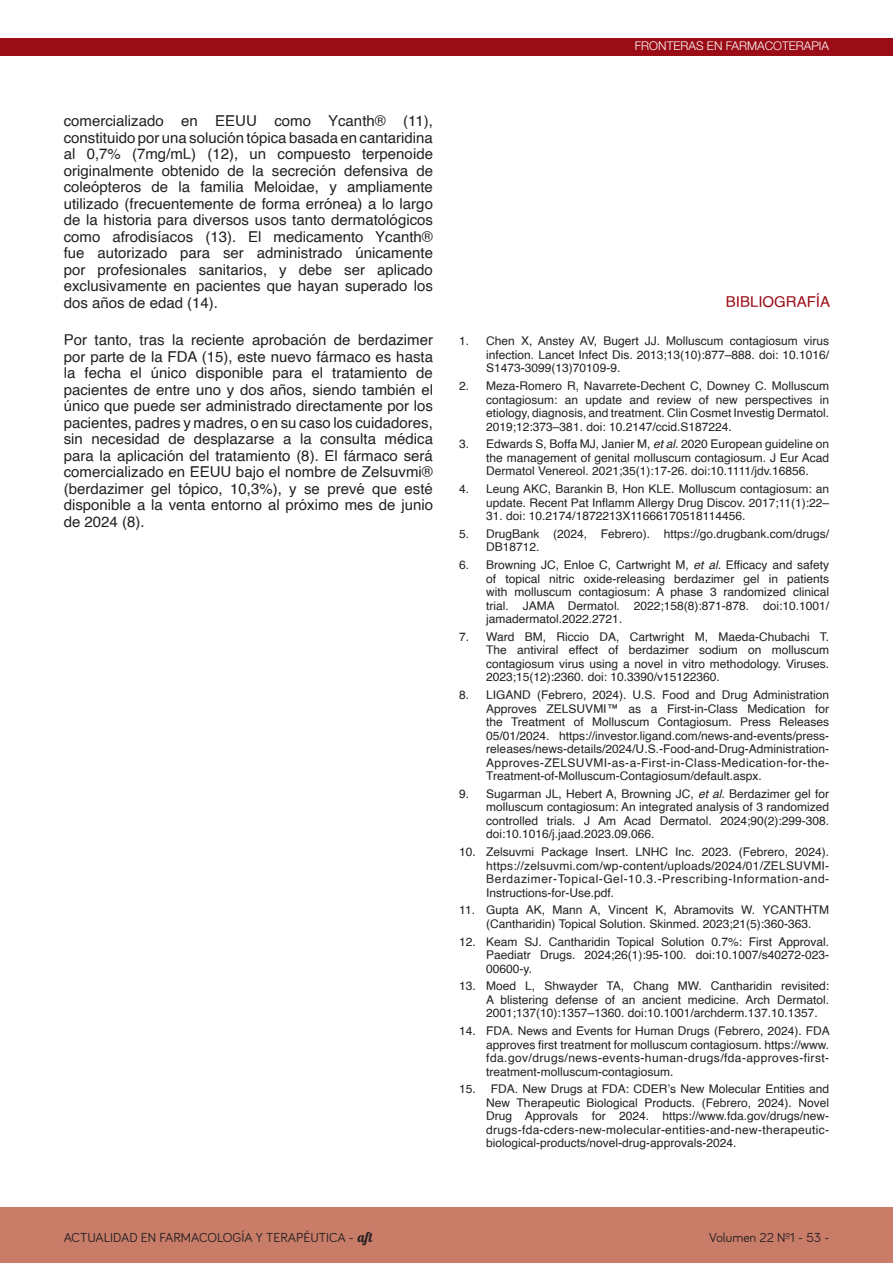
<style>
.page{position:relative;width:893px;height:1263px;background:#fff}
.page>*{position:absolute;margin:0;border:0;box-sizing:border-box;transform-origin:0 0}
.ESTANDAR_2{font:15px/16.5px "Helvetica";color:#231f20;text-align:justify}
.REFERENCIAS_BIBLIOGR{font:15px "Helvetica";color:#9a0c16}
.NUMERACIÓN{font:13.5px "Bariol";color:#231f20}
.t1{font:12px/13.5px "Helvetica";color:#231f20;text-align:justify}
.t2{font:300 12px "Helvetica Neue";color:#fff}
.s1{font-style:italic}
.s2{font-family:"Lobster 1.4"}
</style>
<div class="page">
<div style="left:0;top:1208px;width:893px;height:55px;background:#c97d69"></div>
<div style="left:0;top:38px;width:893px;height:17px;background:#9a0c16"></div>
<p class="ESTANDAR_2" style="left:64px;top:113px;width:371px">comercializado en EEUU como Ycanth® (11), constituido por una solución tópica basada en cantaridina al 0,7% (7mg/mL) (12), un compuesto terpenoide originalmente obtenido de la secreción defensiva de coleópteros de la familia Meloidae, y ampliamente utilizado (frecuentemente de forma errónea) a lo largo de la historia para diversos usos tanto dermatológicos como afrodisíacos (13). El medicamento Ycanth® fue autorizado para ser administrado únicamente por profesionales sanitarios, y debe ser aplicado exclusivamente en pacientes que hayan superado los dos años de edad (14).</p>
<p class="ESTANDAR_2" style="left:64px;top:332px;width:371px">Por tanto, tras la reciente aprobación de berdazimer por parte de la FDA (15), este nuevo fármaco es hasta la fecha el único disponible para el tratamiento de pacientes de entre uno y dos años, siendo también el único que puede ser administrado directamente por los pacientes, padres y madres, o en su caso los cuidadores, sin necesidad de desplazarse a la consulta médica para la aplicación del tratamiento (8). El fármaco será comercializado en EEUU bajo el nombre de Zelsuvmi® (berdazimer gel tópico, 10,3%), y se prevé que esté disponible a la venta entorno al próximo mes de junio de 2024 (8).</p>
<p class="t2" style="left:635px;top:38px;width:196px">FRONTERAS EN FARMACOTERAPIA</p>
<p class="REFERENCIAS_BIBLIOGR" style="left:726px;top:290px;width:106px">BIBLIOGRAFÍA</p>
<p class="t1" style="left:486px;top:335px;width:344px;text-indent:-27px">1. Chen X, Anstey AV, Bugert JJ. Molluscum contagiosum virus infection. Lancet Infect Dis. 2013;13(10):877–888. doi: 10.1016/ S1473-3099(13)70109-9.</p>
<p class="t1" style="left:486px;top:379px;width:344px;text-indent:-27px">2. Meza-Romero R, Navarrete-Dechent C, Downey C. Molluscum contagiosum: an update and review of new perspectives in etiology, diagnosis, and treatment. Clin Cosmet Investig Dermatol.<br>2019;12:373–381. doi: 10.2147/ccid.S187224.</p>
<p class="t1" style="left:486px;top:438px;width:344px;text-indent:-27px">3. Edwards S, Boffa MJ, Janier M, <span class="s1">et al.</span> 2020 European guideline on the management of genital molluscum contagiosum. J Eur Acad Dermatol Venereol. 2021;35(1):17-26. doi:10.1111/jdv.16856.</p>
<p class="t1" style="left:459px;top:482px;width:371px;text-align:right">4. Leung AKC, Barankin B, Hon KLE. Molluscum contagiosum: an update. Recent Pat Inflamm Allergy Drug Discov. 2017;11(1):22–</p>
<p class="t1" style="left:486px;top:509px;width:261px">31. doi: 10.2174/1872213X11666170518114456.</p>
<p class="t1" style="left:486px;top:527px;width:344px;text-indent:-27px">5. DrugBank (2024, Febrero). https://go.drugbank.com/drugs/<br>DB18712.</p>
<p class="t1" style="left:486px;top:558px;width:344px;text-indent:-27px">6. Browning JC, Enloe C, Cartwright M, <span class="s1">et al.</span> Efficacy and safety of topical nitric oxide-releasing berdazimer gel in patients with molluscum contagiosum: A phase 3 randomized clinical trial. JAMA Dermatol. 2022;158(8):871-878. doi:10.1001/ jamadermatol.2022.2721.</p>
<p class="t1" style="left:486px;top:630px;width:344px;text-indent:-27px">7. Ward BM, Riccio DA, Cartwright M, Maeda-Chubachi T.<br>The antiviral effect of berdazimer sodium on molluscum contagiosum virus using a novel in vitro methodology. Viruses.<br>2023;15(12):2360. doi: 10.3390/v15122360.</p>
<p class="t1" style="left:486px;top:688px;width:344px;text-indent:-27px">8. LIGAND (Febrero, 2024). U.S. Food and Drug Administration Approves ZELSUVMI™ as a First-in-Class Medication for the Treatment of Molluscum Contagiosum. Press Releases 05/01/2024. https://investor.ligand.com/news-and-events/press&shy;releases/news-details/2024/U.S.-Food-and-Drug-Administration-Approves-ZELSUVMI-as-a-First-in-Class-Medication-for-the-Treatment-of-Molluscum-Contagiosum/default.aspx.</p>
<p class="t1" style="left:486px;top:787px;width:344px;text-indent:-27px">9. Sugarman JL, Hebert A, Browning JC, <span class="s1">et al.</span> Berdazimer gel for molluscum contagiosum: An integrated analysis of 3 randomized controlled trials. J Am Acad Dermatol. 2024;90(2):299-308. doi:10.1016/j.jaad.2023.09.066.</p>
<p class="t1" style="left:486px;top:845px;width:344px;text-indent:-27px">10. Zelsuvmi Package Insert. LNHC Inc. 2023. (Febrero, 2024). https://zelsuvmi.com/wp-content/uploads/2024/01/ZELSUVMI-Berdazimer-Topical-Gel-10.3.-Prescribing-Information-and-Instructions-for-Use.pdf.</p>
<p class="t1" style="left:486px;top:904px;width:344px;text-indent:-27px">11. Gupta AK, Mann A, Vincent K, Abramovits W. YCANTHTM (Cantharidin) Topical Solution. Skinmed. 2023;21(5):360-363.</p>
<p class="t1" style="left:486px;top:935px;width:344px;text-indent:-27px">12. Keam SJ. Cantharidin Topical Solution 0.7%: First Approval.<br>Paediatr Drugs. 2024;26(1):95-100. doi:10.1007/s40272-023- 00600-y.</p>
<p class="t1" style="left:486px;top:980px;width:344px;text-indent:-27px">13. Moed L, Shwayder TA, Chang MW. Cantharidin revisited:<br>A blistering defense of an ancient medicine. Arch Dermatol.<br>2001;137(10):1357–1360. doi:10.1001/archderm.137.10.1357.</p>
<p class="t1" style="left:486px;top:1024px;width:345px;text-indent:-27px">14. FDA. News and Events for Human Drugs (Febrero, 2024). FDA approves first treatment for molluscum contagiosum. https://www. fda.gov/drugs/news-events-human-drugs/fda-approves-first&shy;treatment-molluscum-contagiosum.</p>
<p class="t1" style="left:486px;top:1083px;width:344px;text-indent:-27px">15. FDA. New Drugs at FDA: CDER’s New Molecular Entities and New Therapeutic Biological Products. (Febrero, 2024). Novel Drug Approvals for 2024. https://www.fda.gov/drugs/new&shy;drugs-fda-cders-new-molecular-entities-and-new-therapeutic&shy;biological-products/novel-drug-approvals-2024.</p>
<p class="NUMERACIÓN" style="left:64px;top:1229px;width:310px">ACTUALIDAD EN FARMACOLOGÍA Y TERAPÉUTICA - <span class="s2">aft</span></p>
<p class="NUMERACIÓN" style="left:709px;top:1229px;width:122px">Volumen 22 Nº1 - 53 -</p>
</div>
